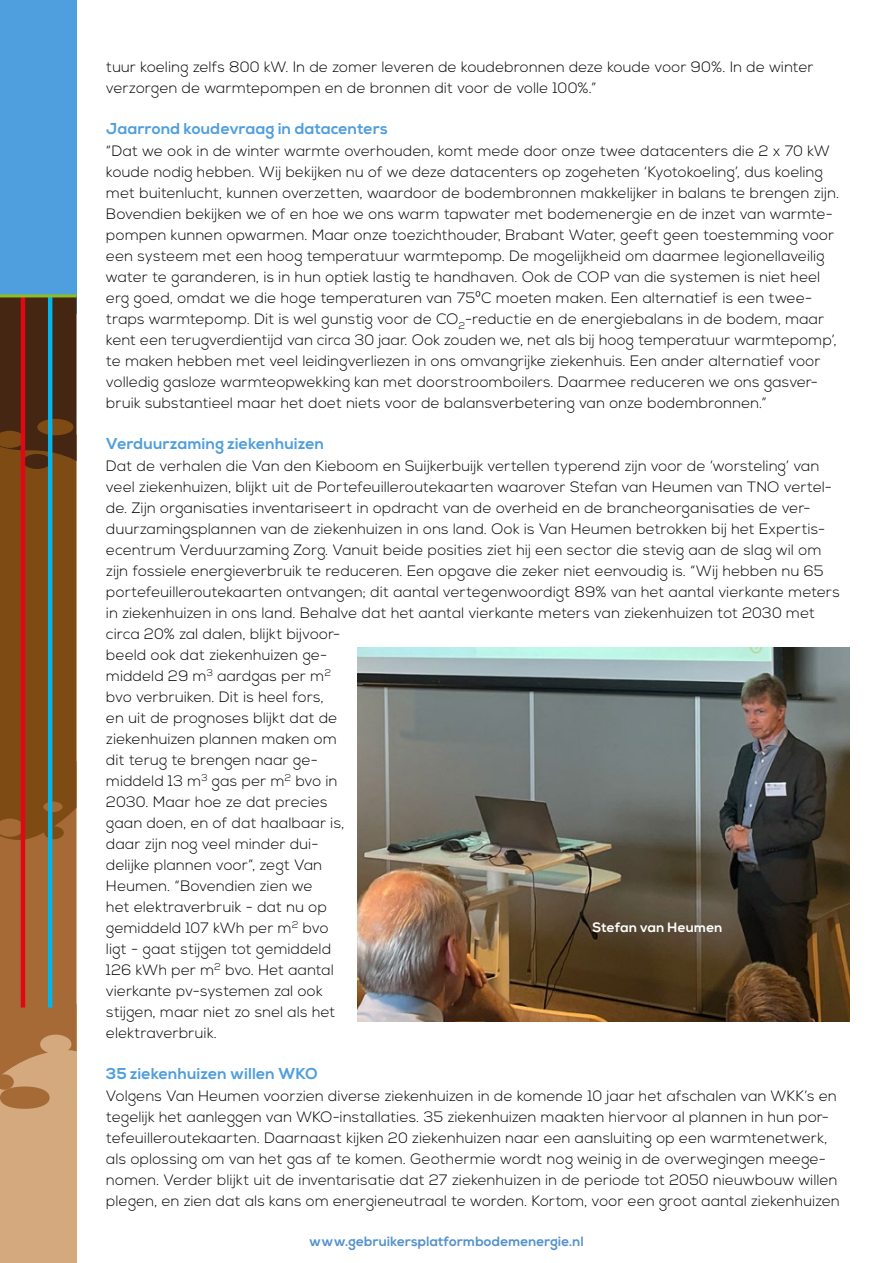
<style>
.page{position:relative;width:893px;height:1263px;background:#fff}
.page>*{position:absolute;margin:0;border:0;box-sizing:border-box;transform-origin:0 0}
.t1{font:700 15.75px "Nexa";letter-spacing:.015em;color:#4f9ede}
.t2{font:300 15px/21px "Nexa";letter-spacing:.015em;color:#000}
.t3{font:700 13.5px "Nexa";letter-spacing:.01em;color:#5392cd}
.t4{font:700 13.5px "Nexa";letter-spacing:.015em;color:#fff}
</style>
<div class="page">
<img style="left:357px;top:647px;width:492px;height:375px">
<div style="left:0;top:1004px;width:77px;height:259px;background:#d4a97d"></div>
<div style="left:0;top:0;width:77px;height:313px;background:#4f9ede"></div>
<svg style="left:0;top:297px;width:77px;height:793px;background:#835224"></svg>
<div style="left:40px;top:1035px;width:31px;height:19px;background:#d4a97d;border-radius:50%"></div>
<div style="left:23px;top:454px;width:28px;height:15px;background:#452612;border-radius:50%"></div>
<div style="left:0;top:1086px;width:50px;height:23px;background:#a56a35;border-radius:50%"></div>
<hr style="left:21px;top:296px;width:4px;height:711px;background:#e30613">
<hr style="left:48px;top:296px;width:4px;height:711px;background:#00b6ed">
<hr style="left:0;top:294px;width:77px;height:3px;background:#8ebf22">
<p class="t2" style="left:106px;top:57px;width:709px">tuur koeling zelfs 800 kW. In de zomer leveren de koudebronnen deze koude voor 90%. In de winter verzorgen de warmtepompen en de bronnen dit voor de volle 100%.”</p>
<p class="t1" style="left:106px;top:119px;width:283px">Jaarrond koudevraag in datacenters</p>
<p class="t2" style="left:106px;top:141px;width:734px">“Dat we ook in de winter warmte overhouden, komt mede door onze twee datacenters die 2 x 70 kW koude nodig hebben. Wij bekijken nu of we deze datacenters op zogeheten ‘Kyotokoeling’, dus koeling met buitenlucht, kunnen overzetten, waardoor de bodembronnen makkelijker in balans te brengen zijn.<br>Bovendien bekijken we of en hoe we ons warm tapwater met bodemenergie en de inzet van warmte&shy;pompen kunnen opwarmen. Maar onze toezichthouder, Brabant Water, geeft geen toestemming voor een systeem met een hoog temperatuur warmtepomp. De mogelijkheid om daarmee legionellaveilig water te garanderen, is in hun optiek lastig te handhaven. Ook de COP van die systemen is niet heel erg goed, omdat we die hoge temperaturen van 75ºC moeten maken. Een alternatief is een twee&shy;traps warmtepomp. Dit is wel gunstig voor de CO<sub>2</sub>-reductie en de energiebalans in de bodem, maar kent een terugverdientijd van circa 30 jaar. Ook zouden we, net als bij hoog temperatuur warmtepomp’, te maken hebben met veel leidingverliezen in ons omvangrijke ziekenhuis. Een ander alternatief voor volledig gasloze warmteopwekking kan met doorstroomboilers. Daarmee reduceren we ons gasver&shy;bruik substantieel maar het doet niets voor de balansverbetering van onze bodembronnen.”</p>
<p class="t1" style="left:106px;top:434px;width:219px">Verduurzaming ziekenhuizen</p>
<p class="t2" style="left:106px;top:456px;width:735px">Dat de verhalen die Van den Kieboom en Suijkerbuijk vertellen typerend zijn voor de ‘worsteling’ van veel ziekenhuizen, blijkt uit de Portefeuilleroutekaarten waarover Stefan van Heumen van TNO vertel&shy;de. Zijn organisaties inventariseert in opdracht van de overheid en de brancheorganisaties de ver&shy;duurzamingsplannen van de ziekenhuizen in ons land. Ook is Van Heumen betrokken bij het Expertis&shy;ecentrum Verduurzaming Zorg. Vanuit beide posities ziet hij een sector die stevig aan de slag wil om zijn fossiele energieverbruik te reduceren. Een opgave die zeker niet eenvoudig is. “Wij hebben nu 65 portefeuilleroutekaarten ontvangen; dit aantal vertegenwoordigt 89% van het aantal vierkante meters in ziekenhuizen in ons land. Behalve dat het aantal vierkante meters van ziekenhuizen tot 2030 met circa 20% zal dalen, blijkt bijvoor-<br>beeld ook dat ziekenhuizen ge-<br>middeld 29 m<sup>3</sup> aardgas per m<sup>2<br></sup>bvo verbruiken. Dit is heel fors,<br>en uit de prognoses blijkt dat de<br>ziekenhuizen plannen maken om<br>dit terug te brengen naar ge-<br>middeld 13 m<sup>3</sup> gas per m<sup>2</sup> bvo in<br>2030. Maar hoe ze dat precies<br>gaan doen, en of dat haalbaar is,<br>daar zijn nog veel minder dui-<br>delijke plannen voor”, zegt Van<br>Heumen. “Bovendien zien we<br>het elektraverbruik - dat nu op<br>gemiddeld 107 kWh per m<sup>2</sup> bvo<br>ligt - gaat stijgen tot gemiddeld<br>126 kWh per m<sup>2</sup> bvo. Het aantal<br>vierkante pv-systemen zal ook<br>stijgen, maar niet zo snel als het<br>elektraverbruik.</p>
<p class="t1" style="left:106px;top:1064px;width:213px">35 ziekenhuizen willen WKO</p>
<p class="t2" style="left:106px;top:1086px;width:735px">Volgens Van Heumen voorzien diverse ziekenhuizen in de komende 10 jaar het afschalen van WKK’s en tegelijk het aanleggen van WKO-installaties. 35 ziekenhuizen maakten hiervoor al plannen in hun por&shy;tefeuilleroutekaarten. Daarnaast kijken 20 ziekenhuizen naar een aansluiting op een warmtenetwerk, als oplossing om van het gas af te komen. Geothermie wordt nog weinig in de overwegingen meege&shy;nomen. Verder blijkt uit de inventarisatie dat 27 ziekenhuizen in de periode tot 2050 nieuwbouw willen plegen, en zien dat als kans om energieneutraal te worden. Kortom, voor een groot aantal ziekenhuizen</p>
<p class="t4" style="left:592px;top:919px;width:132px">Stefan van Heumen</p>
<p class="t3" style="left:309px;top:1234px;width:276px">www.gebruikersplatformbodemenergie.nl</p>
</div>
